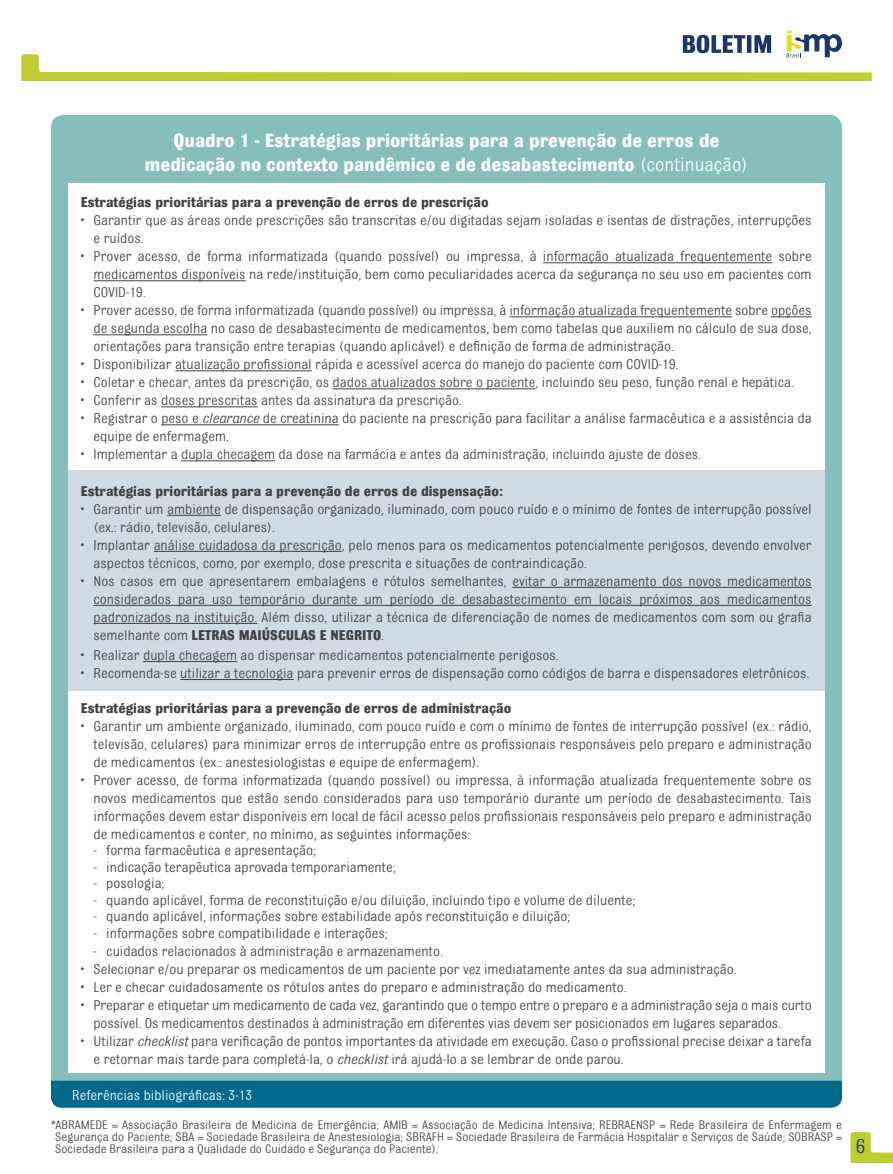
<style>
.page{position:relative;width:893px;height:1174px;background:#fff}
.page>*{position:absolute;margin:0;border:0;box-sizing:border-box;transform-origin:0 0}
.t1{font:21.6px "Bulldog";color:#1b3668}
.subtitulo_quadro_azu{font:700 20.25px/24.3px "Bulldog";color:#fff;text-align:center}
.t2{font:15px/18px "Bulldog";color:#414042}
.Texto_tabela{font:700 15px "Bulldog";color:#414042}
.Texto_errado{font:15px "Bulldog";color:#fff}
.t3{font:13.05px/12px "Bulldog";color:#414042;text-align:justify}
.s1{font-weight:400}
.s2{font-style:italic}
.s3{font-weight:700}
</style>
<div class="page">
<div style="left:51px;top:115px;width:791px;height:965px;background:#86bfba"></div>
<div style="left:51px;top:1080px;width:791px;height:27px;background:#00688b"></div>
<div style="left:68px;top:184px;width:756px;height:286px;background:#fff"></div>
<div style="left:68px;top:470px;width:756px;height:221px;background:#d0dae3"></div>
<div style="left:68px;top:691px;width:756px;height:381px;background:#fff"></div>
<hr style="left:543px;top:262px;width:229px;height:1px;background:#414042">
<hr style="left:94px;top:280px;width:152px;height:1px;background:#414042">
<hr style="left:509px;top:316px;width:223px;height:1px;background:#414042">
<hr style="left:771px;top:316px;width:41px;height:1px;background:#414042">
<hr style="left:94px;top:334px;width:113px;height:1px;background:#414042">
<hr style="left:175px;top:370px;width:137px;height:1px;background:#414042">
<hr style="left:333px;top:388px;width:202px;height:1px;background:#414042">
<hr style="left:161px;top:406px;width:97px;height:1px;background:#414042">
<hr style="left:161px;top:424px;width:178px;height:1px;background:#414042">
<hr style="left:181px;top:460px;width:94px;height:1px;background:#414042">
<hr style="left:167px;top:515px;width:54px;height:1px;background:#414042">
<hr style="left:154px;top:551px;width:188px;height:1px;background:#414042">
<hr style="left:512px;top:587px;width:300px;height:1px;background:#414042">
<hr style="left:94px;top:605px;width:718px;height:1px;background:#414042">
<hr style="left:94px;top:623px;width:163px;height:1px;background:#414042">
<hr style="left:143px;top:661px;width:94px;height:1px;background:#414042">
<hr style="left:180px;top:679px;width:114px;height:1px;background:#414042">
<svg style="left:21px;top:31px;width:851px;height:50px"></svg>
<svg style="left:850px;top:1132px;width:43px;height:31px"></svg>
<p class="subtitulo_quadro_azu" style="left:145px;top:128px;width:605px">Quadro 1 - Estratégias prioritárias para a prevenção de erros de medicação no contexto pandêmico e de desabastecimento <span class="s1">(continuação)</span></p>
<p class="Texto_tabela" style="left:81px;top:194px;width:409px">Estratégias prioritárias para a prevenção de erros de prescrição</p>
<p class="t2" style="left:94px;top:211px;width:720px;text-indent:-13px">• Garantir que as áreas onde prescrições são transcritas e/ou digitadas sejam isoladas e isentas de distrações, interrupções e ruídos.</p>
<p class="t2" style="left:94px;top:247px;width:720px;text-align:justify;text-indent:-13px">• Prover acesso, de forma informatizada (quando possível) ou impressa, à informação atualizada frequentemente sobre medicamentos disponíveis na rede/instituição, bem como peculiaridades acerca da segurança no seu uso em pacientes com COVID-19.</p>
<p class="t2" style="left:94px;top:301px;width:720px;text-align:justify;text-indent:-13px">• Prover acesso, de forma informatizada (quando possível) ou impressa, à informação atualizada frequentemente sobre opções de segunda escolha no caso de desabastecimento de medicamentos, bem como tabelas que auxiliem no cálculo de sua dose, orientações para transição entre terapias (quando aplicável) e definição de forma de administração.</p>
<p class="t2" style="left:81px;top:355px;width:599px">• Disponibilizar atualização profissional rápida e acessível acerca do manejo do paciente com COVID-19.</p>
<p class="t2" style="left:81px;top:373px;width:715px">• Coletar e checar, antes da prescrição, os dados atualizados sobre o paciente, incluindo seu peso, função renal e hepática.</p>
<p class="t2" style="left:81px;top:391px;width:383px">• Conferir as doses prescritas antes da assinatura da prescrição.</p>
<p class="t2" style="left:94px;top:409px;width:720px;text-indent:-13px">• Registrar o peso e <span class="s2">clearance</span> de creatinina do paciente na prescrição para facilitar a análise farmacêutica e a assistência da equipe de enfermagem.</p>
<p class="t2" style="left:81px;top:445px;width:622px">• Implementar a dupla checagem da dose na farmácia e antes da administração, incluindo ajuste de doses.</p>
<p class="Texto_tabela" style="left:81px;top:483px;width:424px">Estratégias prioritárias para a prevenção de erros de dispensação:</p>
<p class="t2" style="left:94px;top:500px;width:720px;text-indent:-13px">• Garantir um ambiente de dispensação organizado, iluminado, com pouco ruído e o mínimo de fontes de interrupção possível (ex.: rádio, televisão, celulares).</p>
<p class="t2" style="left:94px;top:536px;width:720px;text-indent:-13px">• Implantar análise cuidadosa da prescrição, pelo menos para os medicamentos potencialmente perigosos, devendo envolver aspectos técnicos, como, por exemplo, dose prescrita e situações de contraindicação.</p>
<p class="t2" style="left:94px;top:572px;width:720px;text-align:justify;text-indent:-13px">• Nos casos em que apresentarem embalagens e rótulos semelhantes, evitar o armazenamento dos novos medicamentos considerados para uso temporário durante um período de desabastecimento em locais próximos aos medicamentos padronizados na instituição. Além disso, utilizar a técnica de diferenciação de nomes de medicamentos com som ou grafia semelhante com <span class="s3">LETRAS MAIÚSCULAS E NEGRITO</span>.</p>
<p class="t2" style="left:81px;top:646px;width:479px">• Realizar dupla checagem ao dispensar medicamentos potencialmente perigosos.</p>
<p class="t2" style="left:81px;top:664px;width:730px">• Recomenda-se utilizar a tecnologia para prevenir erros de dispensação como códigos de barra e dispensadores eletrônicos.</p>
<p class="Texto_tabela" style="left:81px;top:700px;width:432px">Estratégias prioritárias para a prevenção de erros de administração</p>
<p class="t2" style="left:94px;top:716px;width:720px;text-align:justify;text-indent:-13px">• Garantir um ambiente organizado, iluminado, com pouco ruído e com o mínimo de fontes de interrupção possível (ex.: rádio, televisão, celulares) para minimizar erros de interrupção entre os profissionais responsáveis pelo preparo e administração de medicamentos (ex.: anestesiologistas e equipe de enfermagem).</p>
<p class="t2" style="left:94px;top:770px;width:720px;text-align:justify;text-indent:-13px">• Prover acesso, de forma informatizada (quando possível) ou impressa, à informação atualizada frequentemente sobre os novos medicamentos que estão sendo considerados para uso temporário durante um período de desabastecimento. Tais informações devem estar disponíveis em local de fácil acesso pelos profissionais responsáveis pelo preparo e administração de medicamentos e conter, no mínimo, as seguintes informações:</p>
<p class="t2" style="left:94px;top:841px;width:224px">- forma farmacêutica e apresentação;</p>
<p class="t2" style="left:94px;top:857px;width:304px">- indicação terapêutica aprovada temporariamente;</p>
<p class="t2" style="left:94px;top:874px;width:73px">- posologia;</p>
<p class="t2" style="left:94px;top:890px;width:543px">- quando aplicável, forma de reconstituição e/ou diluição, incluindo tipo e volume de diluente;</p>
<p class="t2" style="left:94px;top:907px;width:478px">- quando aplicável, informações sobre estabilidade após reconstituição e diluição;</p>
<p class="t2" style="left:94px;top:923px;width:296px">- informações sobre compatibilidade e interações;</p>
<p class="t2" style="left:94px;top:941px;width:351px">- cuidados relacionados à administração e armazenamento.</p>
<p class="t2" style="left:81px;top:959px;width:657px">• Selecionar e/ou preparar os medicamentos de um paciente por vez imediatamente antes da sua administração.</p>
<p class="t2" style="left:81px;top:977px;width:547px">• Ler e checar cuidadosamente os rótulos antes do preparo e administração do medicamento.</p>
<p class="t2" style="left:94px;top:995px;width:720px;text-indent:-13px">• Preparar e etiquetar um medicamento de cada vez, garantindo que o tempo entre o preparo e a administração seja o mais curto possível. Os medicamentos destinados à administração em diferentes vias devem ser posicionados em lugares separados.</p>
<p class="t2" style="left:94px;top:1031px;width:720px;text-indent:-13px">• Utilizar <span class="s2">checklist</span> para verificação de pontos importantes da atividade em execução. Caso o profissional precise deixar a tarefa e retornar mais tarde para completá-la, o <span class="s2">checklist</span> irá ajudá-lo a se lembrar de onde parou.</p>
<p class="Texto_errado" style="left:72px;top:1087px;width:181px">Referências bibliográficas: 3-13</p>
<p class="t3" style="left:55px;top:1118px;width:788px;text-indent:-4px">*ABRAMEDE = Associação Brasileira de Medicina de Emergência; AMIB = Associação de Medicina Intensiva; REBRAENSP = Rede Brasileira de Enfermagem e Segurança do Paciente; SBA = Sociedade Brasileira de Anestesiologia; SBRAFH = Sociedade Brasileira de Farmácia Hospitalar e Serviços de Saúde; SOBRASP = Sociedade Brasileira para a Qualidade do Cuidado e Segurança do Paciente).</p>
<h1 class="t1" style="left:856px;top:1135px;width:11px">6</h1>
</div>
